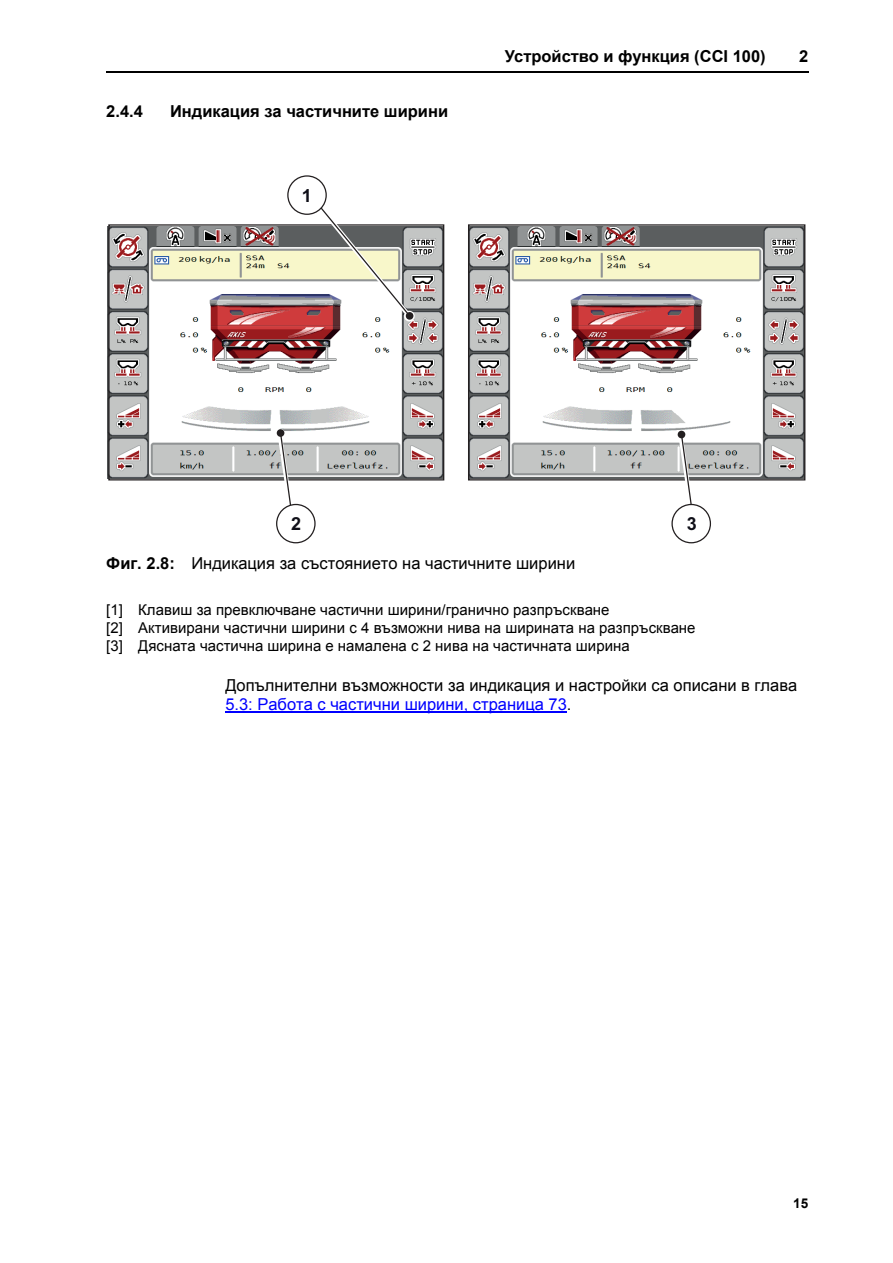
<style>
.page{position:relative;width:893px;height:1263px;background:#fff}
.page>*{position:absolute;margin:0;border:0;box-sizing:border-box;transform-origin:0 0}
.t1{font:700 18px "Arial";color:#0f0f18}
.t2{font:16.5px/19.5px "Arial";color:#000}
.t3{font:700 16.5px "Arial";color:#000}
.t4{font:15px/18px "Arial";color:#000}
.t5{font:700 13.5px "Arial";color:#000}
.s1{font-weight:700}
.s2{color:#00f}
</style>
<div class="page">
<hr style="left:106px;top:72px;width:702px;height:1px;background:#000">
<hr style="left:225px;top:712px;width:342px;height:1px;background:#00f">
<img style="left:470px;top:226px;width:333px;height:252px">
<div style="left:611px;top:330px;width:38px;height:8px;background:#9a1b1e"></div>
<img style="left:110px;top:227px;width:332px;height:252px">
<div style="left:250px;top:330px;width:37px;height:8px;background:#9a1b1e"></div>
<div style="left:108px;top:224px;width:336px;height:257px;border:1px solid #231f20"></div>
<div style="left:468px;top:224px;width:337px;height:257px;border:1px solid #231f20"></div>
<svg style="left:287px;top:175px;width:128px;height:147px"></svg>
<svg style="left:275px;top:429px;width:40px;height:114px"></svg>
<svg style="left:671px;top:430px;width:40px;height:113px"></svg>
<p class="t3" style="left:106px;top:102px;width:38px">2.4.4</p>
<p class="t3" style="left:170px;top:102px;width:279px">Индикация за частичните ширини</p>
<p class="t1" style="left:302px;top:185px;width:12px">1</p>
<p class="t3" style="left:505px;top:47px;width:262px">Устройство и функция (CCI 100)</p>
<p class="t3" style="left:799px;top:47px;width:11px">2</p>
<p class="t1" style="left:291px;top:513px;width:12px">2</p>
<p class="t1" style="left:687px;top:514px;width:12px">3</p>
<p class="t2" style="left:106px;top:554px;width:470px"><span class="s1">Фиг. 2.8:</span> Индикация за състоянието на частичните ширини</p>
<p class="t4" style="left:106px;top:601px;width:590px">[1] Клавиш за превключване частични ширини/гранично разпръскване<br>[2] Активирани частични ширини с 4 възможни нива на ширината на разпръскване [3] Дясната частична ширина е намалена с 2 нива на частичната ширина</p>
<p class="t2" style="left:225px;top:675px;width:573px">Допълнителни възможности за индикация и настройки са описани в глава<br><span class="s2">5.3: Работа с частични ширини, страница 73</span>.</p>
<p class="t5" style="left:793px;top:1196px;width:16px">15</p>
</div>
